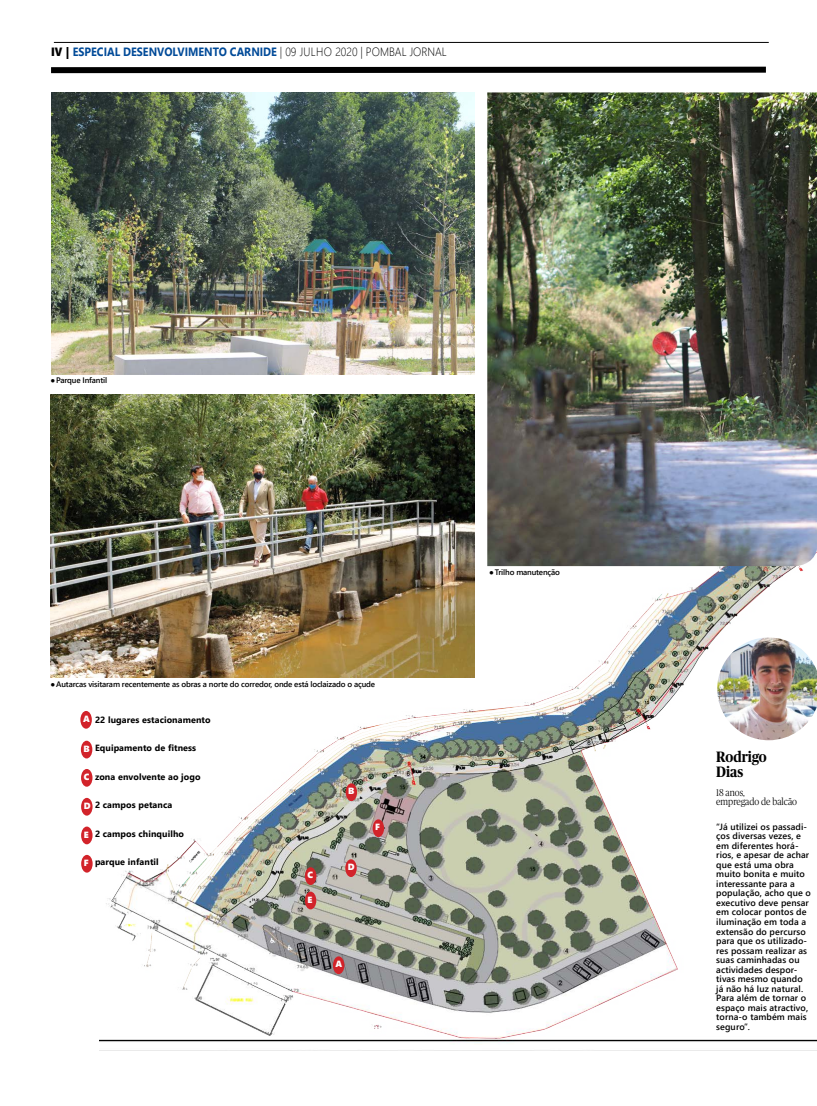
<style>
.page{position:relative;width:817px;height:1106px;background:#fff}
.page>*{position:absolute;margin:0;border:0;box-sizing:border-box;transform-origin:0 0}
.t1{font:700 15px/15px "Publico";color:#000;scale:.9 1}
.t2{font:700 12px "Segoe UI";color:#004a98;scale:.9 1}
.t3{font:300 10px/9.5px "Publico";color:#000;scale:.9 1}
.t4{font:600 9px/9.5px "Segoe UI";letter-spacing:.01em;color:#000}
.t5{font:700 9px "Segoe UI";letter-spacing:.01em;color:#000}
.t6{font:9px "Segoe UI Black";color:#fff}
.t7{font:600 8px "Segoe UI";letter-spacing:-.02em;color:#000}
.s1{font-family:"Segoe UI Black";font-weight:400;color:#000}
.s2{font-weight:300;color:#000}
</style>
<div class="page">
<hr style="left:54px;top:42px;width:714px;height:1px;background:#000">
<img style="left:99px;top:92px;width:717px;height:951px">
<img style="left:487px;top:92px;width:329px;height:474px">
<svg style="left:51px;top:66px;width:715px;height:8px"></svg>
<img style="left:51px;top:92px;width:423px;height:282px">
<img style="left:50px;top:394px;width:424px;height:283px">
<img style="left:717px;top:637px;width:99px;height:103px">
<div style="left:80px;top:711px;width:12px;height:17px;background:#d2232a;border-radius:50%"></div>
<div style="left:81px;top:740px;width:11px;height:18px;background:#d2232a;border-radius:50%"></div>
<div style="left:81px;top:769px;width:11px;height:17px;background:#d2232a;border-radius:50%"></div>
<div style="left:81px;top:798px;width:11px;height:17px;background:#d2232a;border-radius:50%"></div>
<div style="left:81px;top:826px;width:11px;height:18px;background:#d2232a;border-radius:50%"></div>
<div style="left:81px;top:855px;width:12px;height:17px;background:#d2232a;border-radius:50%"></div>
<div style="left:333px;top:956px;width:11px;height:18px;background:#d2232a;border-radius:50%"></div>
<div style="left:345px;top:859px;width:11px;height:18px;background:#d2232a;border-radius:50%"></div>
<div style="left:305px;top:891px;width:11px;height:18px;background:#d2232a;border-radius:50%"></div>
<div style="left:305px;top:867px;width:11px;height:18px;background:#d2232a;border-radius:50%"></div>
<div style="left:372px;top:819px;width:12px;height:18px;background:#d2232a;border-radius:50%"></div>
<div style="left:345px;top:783px;width:12px;height:18px;background:#d2232a;border-radius:50%"></div>
<h2 class="t2" style="left:51px;top:42px;width:439px"><span class="s1">IV |</span> ESPECIAL DESENVOLVIMENTO CARNIDE <span class="s2">| 09 JUlHO 2020 | POMBAL JORNAL</span></h2>
<p class="t7" style="left:51px;top:373px;width:58px">●Parque Infantil</p>
<p class="t7" style="left:51px;top:677px;width:326px">●Autarcas visitaram recentemente as obras a norte do corredor, onde está loclaizado o açude</p>
<p class="t6" style="left:83px;top:712px;width:8px">A</p>
<p class="t6" style="left:83px;top:742px;width:8px">B</p>
<p class="t6" style="left:84px;top:770px;width:7px">C</p>
<p class="t6" style="left:84px;top:799px;width:8px">D</p>
<p class="t6" style="left:84px;top:828px;width:6px">E</p>
<p class="t6" style="left:84px;top:856px;width:6px">F</p>
<p class="t5" style="left:95px;top:712px;width:117px">22 lugares estacionamento</p>
<p class="t5" style="left:95px;top:741px;width:103px">Equipamento de fitness</p>
<p class="t5" style="left:95px;top:769px;width:107px">zona envolvente ao jogo</p>
<p class="t5" style="left:95px;top:798px;width:79px">2 campos petanca</p>
<p class="t5" style="left:95px;top:826px;width:90px">2 campos chinquilho</p>
<p class="t5" style="left:95px;top:855px;width:65px">parque infantil</p>
<p class="t6" style="left:307px;top:868px;width:7px">C</p>
<p class="t6" style="left:307px;top:893px;width:6px">E</p>
<p class="t6" style="left:348px;top:784px;width:8px">B</p>
<p class="t6" style="left:348px;top:860px;width:8px">D</p>
<p class="t6" style="left:375px;top:820px;width:6px">F</p>
<p class="t6" style="left:335px;top:957px;width:8px">A</p>
<p class="t7" style="left:489px;top:566px;width:72px">●Trilho manutenção</p>
<h1 class="t1" style="left:716px;top:749px;width:57px">Rodrigo<br>Dias</h1>
<p class="t3" style="left:716px;top:787px;width:91px">18 anos,<br>empregado de balcão</p>
<p class="t4" style="left:716px;top:822px;width:96px">“Já utilizei os passadi&shy;ços diversas vezes, e em diferentes horá&shy;rios, e apesar de achar que está uma obra muito bonita e muito interessante para a população, acho que o executivo deve pensar em colocar pontos de iluminação em toda a extensão do percurso para que os utilizado&shy;res possam realizar as suas caminhadas ou actividades despor&shy;tivas mesmo quando já não há luz natural.<br>Para além de tornar o espaço mais atractivo, torna-o também mais seguro”.</p>
</div>
